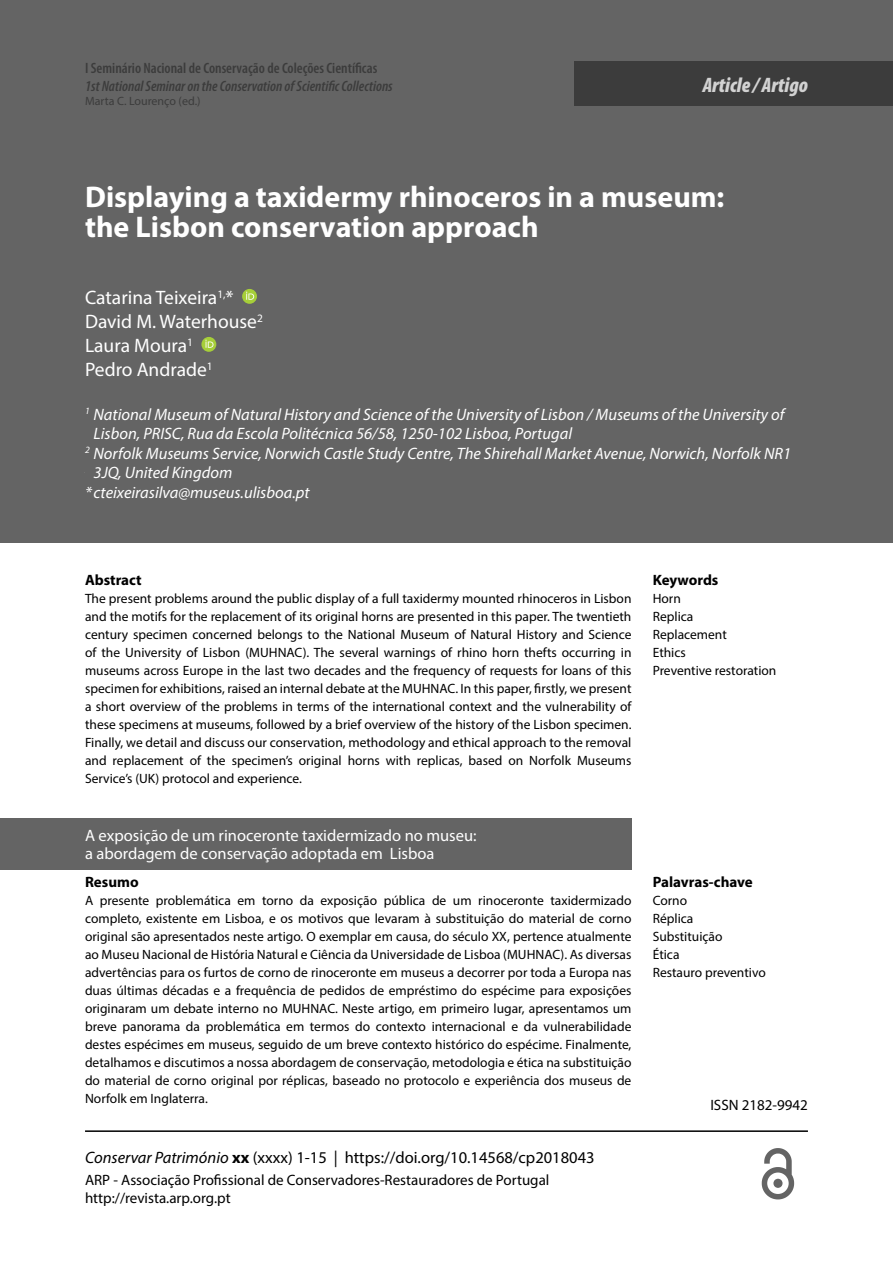
<style>
.page{position:relative;width:893px;height:1263px;background:#fff}
.page>*{position:absolute;margin:0;border:0;box-sizing:border-box;transform-origin:0 0}
.t1{font:700 30px/30px "Myriad Pro";color:#fff}
.t2{font:italic 900 condensed 21px "Myriad Pro";color:#d2d2d2}
.t3{font:19.5px/24px "Myriad Pro";color:#fff}
.t4{font:italic 16.5px "Myriad Pro";color:#fff}
.t5{font:16.5px/18px "Myriad Pro";color:#fff}
.t6{font:16.5px "Myriad Pro";color:#000}
.t7{font:15px/18px "Myriad Pro";color:#000}
.t8{font:italic 600 condensed 15px "Myriad Pro";color:#3c3c3c}
.t9{font:600 condensed 15px "Myriad Pro";color:#3c3c3c}
.t10{font:700 15px "Myriad Pro";color:#000}
.t11{font:13.5px/18px "Myriad Pro";color:#000;text-align:justify}
.t12{font:12px "Myriad Pro";color:#3c3c3c}
.s1{font-style:italic}
.s2{font-weight:700}
</style>
<div class="page">
<div style="left:0;top:0;width:893px;height:542px;background:#646464"></div>
<hr style="left:85px;top:1130px;width:723px;height:2px;background:#000">
<div style="left:574px;top:62px;width:319px;height:44px;background:#3c3c3c"></div>
<div style="left:0;top:819px;width:631px;height:51px;background:#646464"></div>
<div style="left:242px;top:289px;width:15px;height:15px;background:#a6ce39;border-radius:50%"></div>
<svg style="left:246px;top:292px;width:8px;height:8px"></svg>
<svg style="left:201px;top:337px;width:15px;height:15px"></svg>
<svg style="left:205px;top:340px;width:8px;height:8px"></svg>
<p class="t9" style="left:85px;top:60px;width:294px">I Seminário Nacional de Conservação de Coleções Científicas</p>
<p class="t8" style="left:85px;top:78px;width:309px">1st National Seminar on the Conservation of Scientific Collections</p>
<p class="t12" style="left:85px;top:94px;width:117px">Marta C. Lourenço (ed.)</p>
<h2 class="t2" style="left:703px;top:74px;width:107px">Article / Artigo</h2>
<h1 class="t1" style="left:85px;top:181px;width:641px">Displaying a taxidermy rhinoceros in a museum: the Lisbon conservation approach</h1>
<h3 class="t3" style="left:85px;top:285px;width:179px">Catarina Teixeira<sup>1,</sup>*<br>David M. Waterhouse<sup>2<br></sup>Laura Moura<sup>1<br></sup>Pedro Andrade<sup>1</sup></h3>
<p class="t4" style="left:85px;top:404px;width:701px"><sup>1</sup> National Museum of Natural History and Science of the University of Lisbon / Museums of the University of</p>
<p class="t4" style="left:94px;top:423px;width:480px">Lisbon, PRISC, Rua da Escola Politécnica 56/58, 1250-102 Lisboa, Portugal</p>
<p class="t4" style="left:85px;top:443px;width:708px"><sup>2</sup> Norfolk Museums Service, Norwich Castle Study Centre, The Shirehall Market Avenue, Norwich, Norfolk NR1</p>
<p class="t4" style="left:94px;top:462px;width:140px">3JQ, United Kingdom</p>
<p class="t4" style="left:85px;top:482px;width:226px">*cteixeirasilva@museus.ulisboa.pt</p>
<h1 class="t1" style="left:85px;top:298px;width:80px">Título</h1>
<h3 class="t3" style="left:85px;top:396px;width:62px">Autor 2</h3>
<p class="t4" style="left:85px;top:443px;width:82px"><sup>1</sup> Endereço 1</p>
<p class="t4" style="left:85px;top:462px;width:82px"><sup>2</sup> Endereço 2</p>
<p class="t4" style="left:94px;top:482px;width:39px">Email</p>
<p class="t10" style="left:85px;top:570px;width:58px">Abstract</p>
<p class="t11" style="left:85px;top:590px;width:548px">The present problems around the public display of a full taxidermy mounted rhinoceros in Lisbon and the motifs for the replacement of its original horns are presented in this paper. The twentieth century specimen concerned belongs to the National Museum of Natural History and Science of the University of Lisbon (MUHNAC). The several warnings of rhino horn thefts occurring in museums across Europe in the last two decades and the frequency of requests for loans of this specimen for exhibitions, raised an internal debate at the MUHNAC. In this paper, firstly, we present a short overview of the problems in terms of the international context and the vulnerability of these specimens at museums, followed by a brief overview of the history of the Lisbon specimen.<br>Finally, we detail and discuss our conservation, methodology and ethical approach to the removal and replacement of the specimen’s original horns with replicas, based on Norfolk Museums Service’s (UK) protocol and experience.</p>
<p class="t5" style="left:85px;top:826px;width:393px">A exposição de um rinoceronte taxidermizado no museu: a abordagem de conservação adoptada em Lisboa</p>
<p class="t10" style="left:85px;top:872px;width:55px">Resumo</p>
<p class="t11" style="left:85px;top:891px;width:548px">A presente problemática em torno da exposição pública de um rinoceronte taxidermizado completo, existente em Lisboa, e os motivos que levaram à substituição do material de corno original são apresentados neste artigo. O exemplar em causa, do século XX, pertence atualmente ao Museu Nacional de História Natural e Ciência da Universidade de Lisboa (MUHNAC). As diversas advertências para os furtos de corno de rinoceronte em museus a decorrer por toda a Europa nas duas últimas décadas e a frequência de pedidos de empréstimo do espécime para exposições originaram um debate interno no MUHNAC. Neste artigo, em primeiro lugar, apresentamos um breve panorama da problemática em termos do contexto internacional e da vulnerabilidade destes espécimes em museus, seguido de um breve contexto histórico do espécime. Finalmente, detalhamos e discutimos a nossa abordagem de conservação, metodologia e ética na substituição do material de corno original por réplicas, baseado no protocolo e experiência dos museus de Norfolk em Inglaterra.</p>
<p class="t6" style="left:85px;top:1147px;width:511px"><span class="s1">Conservar Património</span> <span class="s2">xx</span> (xxxx) 1-15 | https://doi.org/10.14568/cp2018043</p>
<p class="t7" style="left:85px;top:1171px;width:466px">ARP - Associação Profissional de Conservadores-Restauradores de Portugal http://revista.arp.org.pt</p>
<p class="t10" style="left:653px;top:570px;width:67px">Keywords</p>
<p class="t11" style="left:653px;top:590px;width:125px;text-align:left">Horn<br>Replica<br>Replacement<br>Ethics<br>Preventive restoration</p>
<p class="t10" style="left:653px;top:872px;width:102px">Palavras-chave</p>
<p class="t11" style="left:653px;top:891px;width:115px;text-align:left">Corno<br>Réplica<br>Substituição<br>Ética<br>Restauro preventivo</p>
<p class="t7" style="left:710px;top:1095px;width:99px">ISSN 2182-9942</p>
</div>
